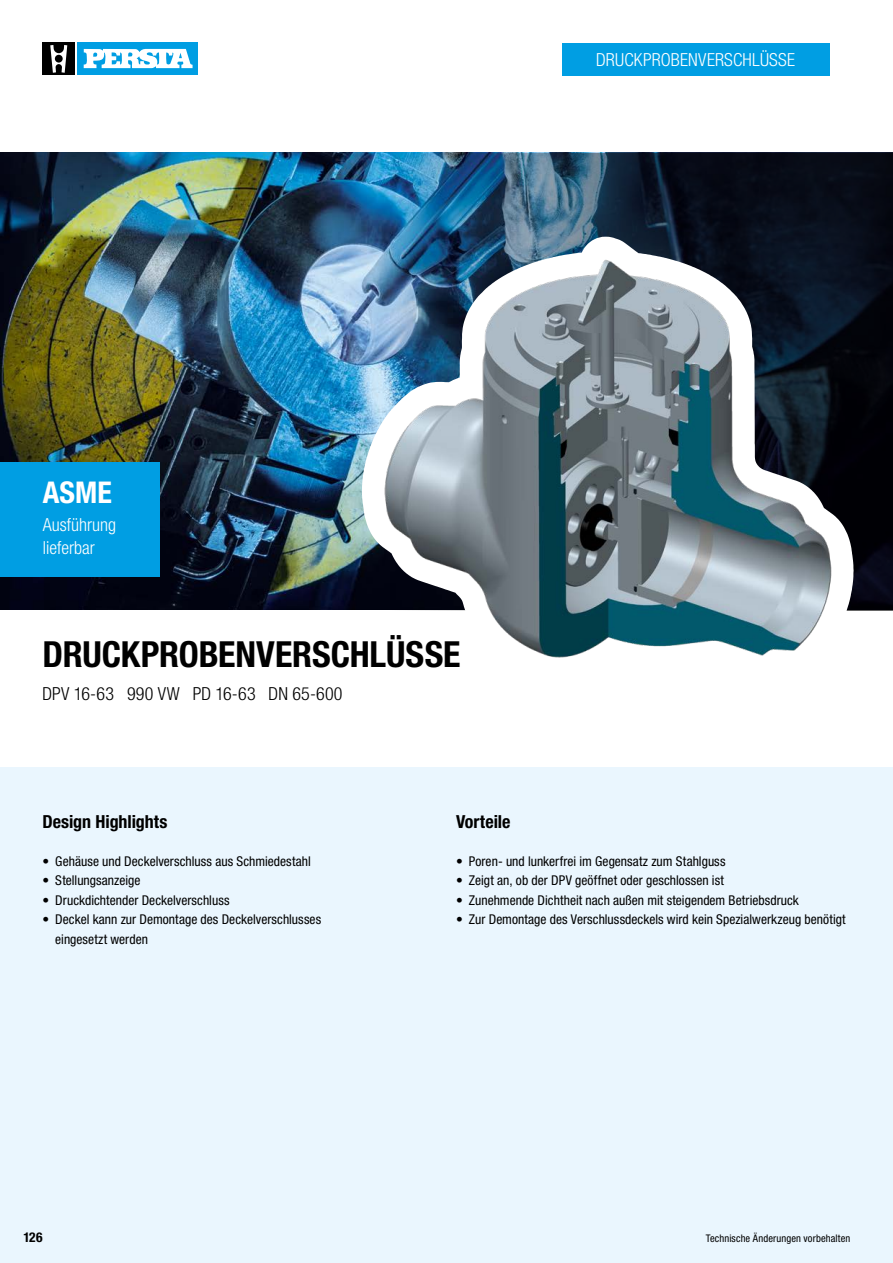
<style>
.page{position:relative;width:893px;height:1263px;background:#fff}
.page>*{position:absolute;margin:0;border:0;box-sizing:border-box;transform-origin:0 0}
.t1{font:700 condensed 36px "Helvetica Neue LT Pro";letter-spacing:-.005em;color:#000}
.t2{font:700 condensed 30px "Helvetica Neue LT Pro";color:#fff}
.t3{font:300 condensed 18px/22.5px "Helvetica Neue LT Pro";letter-spacing:.005em;color:#fff}
.t4{font:300 condensed 18px "Helvetica Neue LT Pro";letter-spacing:.01em;color:#000}
.t5{font:700 condensed 18px "Helvetica Neue LT Pro";letter-spacing:-.005em;color:#000}
.t6{font:condensed 13.5px/19.5px "Helvetica Neue LT Pro";color:#000}
.t7{font:700 condensed 13.5px "Helvetica Neue LT Pro";color:#000}
.t8{font:condensed 10.5px "Helvetica Neue LT Pro";letter-spacing:.01em;color:#000}
</style>
<div class="page">
<img style="left:0;top:153px;width:361px;height:457px">
<div style="left:0;top:767px;width:893px;height:496px;background:#eaf6fe"></div>
<div style="left:0;top:462px;width:159px;height:115px;background:#009ee3"></div>
<div style="left:562px;top:43px;width:267px;height:32px;background:#009ee3"></div>
<img style="left:361px;top:153px;width:532px;height:457px">
<svg style="left:362px;top:237px;width:492px;height:421px"></svg>
<img style="left:462px;top:237px;width:144px;height:111px">
<div style="left:43px;top:43px;width:32px;height:32px;background:#000"></div>
<svg style="left:50px;top:45px;width:17px;height:28px"></svg>
<div style="left:77px;top:43px;width:121px;height:32px;background:#009ee3"></div>
<svg style="left:84px;top:49px;width:109px;height:19px"></svg>
<h3 class="t3" style="left:596px;top:48px;width:201px">DRUCKPROBENVERSCHLÜSSE</h3>
<h2 class="t2" style="left:43px;top:474px;width:70px">ASME</h2>
<h3 class="t3" style="left:43px;top:513px;width:75px">Ausführung lieferbar</h3>
<h1 class="t1" style="left:43px;top:632px;width:419px">DRUCKPROBENVERSCHLÜSSE</h1>
<h3 class="t4" style="left:43px;top:683px;width:302px">DPV 16-63 990 VW PD 16-63 DN 65-600</h3>
<h3 class="t5" style="left:43px;top:811px;width:126px">Design Highlights</h3>
<p class="t6" style="left:43px;top:851px;width:270px">• Gehäuse und Deckelverschluss aus Schmiedestahl</p>
<p class="t6" style="left:43px;top:870px;width:99px">• Stellungsanzeige</p>
<p class="t6" style="left:43px;top:890px;width:188px">• Druckdichtender Deckelverschluss</p>
<p class="t6" style="left:55px;top:909px;width:267px;text-indent:-13px">• Deckel kann zur Demontage des Deckelverschlusses eingesetzt werden</p>
<h3 class="t5" style="left:456px;top:811px;width:56px">Vorteile</h3>
<p class="t6" style="left:456px;top:851px;width:271px">• Poren- und lunkerfrei im Gegensatz zum Stahlguss</p>
<p class="t6" style="left:456px;top:870px;width:269px">• Zeigt an, ob der DPV geöffnet oder geschlossen ist</p>
<p class="t6" style="left:456px;top:890px;width:344px">• Zunehmende Dichtheit nach außen mit steigendem Betriebsdruck</p>
<p class="t6" style="left:456px;top:909px;width:391px">• Zur Demontage des Verschlussdeckels wird kein Spezialwerkzeug benötigt</p>
<p class="t7" style="left:23px;top:1229px;width:21px">126</p>
<p class="t8" style="left:706px;top:1232px;width:146px">Technische Änderungen vorbehalten</p>
</div>
